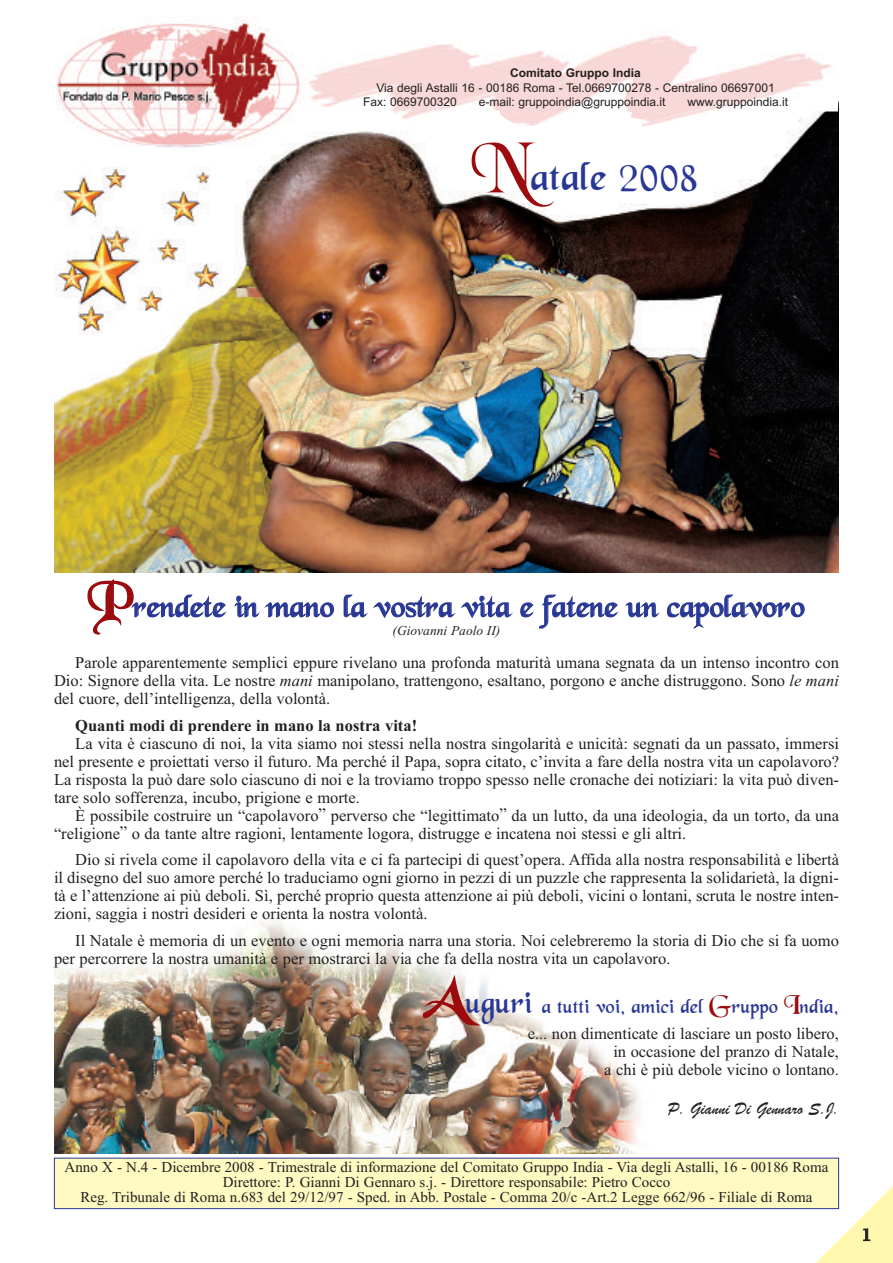
<style>
.page{position:relative;width:893px;height:1263px;background:#fff}
.page>*{position:absolute;margin:0;border:0;box-sizing:border-box;transform-origin:0 0}
.t1{font:42px "Black Chancery";color:#293795}
.t2{font:33px "Black Chancery";color:#293795}
.t3{font:21px "Black Chancery";color:#293795}
.t4{font:18px "Brush Script";color:#231f20}
.t5{font:700 18px "Berkeley";color:#231f20}
.t6{font:16.5px/18px "Times New Roman";color:#231f20;text-align:justify}
.t7{font:700 16.5px "Times New Roman";color:#231f20}
.t8{font:15px/15px "Times New Roman";color:#231f20;text-align:center}
.t9{font:italic 13.5px "Times New Roman";color:#231f20}
.t10{font:12px/14.4px "Arial";color:#231f20}
.t11{font:700 12px "Arial";color:#231f20}
.s1{font-size:72px;color:#9c0b0d}
.s2{font-size:54px;color:#9c0b0d}
.s3{font-style:italic}
.s4{font-size:33px}
.s5{font-size:27px;color:#9c0b0d}
</style>
<div class="page">
<img style="left:54px;top:155px;width:785px;height:418px">
<img style="left:54px;top:921px;width:586px;height:232px">
<div style="left:54px;top:1158px;width:785px;height:50px;background:#fffac1"></div>
<div style="left:54px;top:1158px;width:785px;height:51px;border:1px solid #293795"></div>
<img style="left:56px;top:18px;width:783px;height:137px">
<svg style="left:807px;top:1178px;width:86px;height:85px"></svg>
<p class="t11" style="left:510px;top:66px;width:132px">Comitato Gruppo India</p>
<p class="t10" style="left:363px;top:80px;width:413px;text-indent:13px">Via degli Astalli 16 - 00186 Roma - Tel.0669700278 - Centralino 06697001<br>Fax: 0669700320</p>
<p class="t10" style="left:479px;top:95px;width:188px">e-mail: gruppoindia@gruppoindia.it</p>
<p class="t10" style="left:687px;top:95px;width:102px">www.gruppoindia.it</p>
<h1 class="t1" style="left:471px;top:151px;width:229px"><span class="s1">N</span>atale 2008</h1>
<h2 class="t2" style="left:88px;top:586px;width:719px"><span class="s2">P</span>rendete in mano la vostra vita e fatene un capolavoro</h2>
<p class="t9" style="left:393px;top:623px;width:109px">(Giovanni Paolo II)</p>
<p class="t6" style="left:54px;top:654px;width:787px;text-indent:21px">Parole apparentemente semplici eppure rivelano una profonda maturità umana segnata da un intenso incontro con Dio: Signore della vita. Le nostre <span class="s3">mani</span> manipolano, trattengono, esaltano, porgono e anche distruggono. Sono <span class="s3">le mani </span>del cuore, dell’intelligenza, della volontà.</p>
<p class="t7" style="left:75px;top:716px;width:343px">Quanti modi di prendere in mano la nostra vita!</p>
<p class="t6" style="left:54px;top:735px;width:787px;text-indent:21px">La vita è ciascuno di noi, la vita siamo noi stessi nella nostra singolarità e unicità: segnati da un passato, immersi nel presente e proiettati verso il futuro. Ma perché il Papa, sopra citato, c’invita a fare della nostra vita un capolavoro?<br>La risposta la può dare solo ciascuno di noi e la troviamo troppo spesso nelle cronache dei notiziari: la vita può diven&shy;tare solo sofferenza, incubo, prigione e morte.</p>
<p class="t6" style="left:54px;top:807px;width:787px;text-indent:21px">È possibile costruire un “capolavoro” perverso che “legittimato” da un lutto, da una ideologia, da un torto, da una “religione” o da tante altre ragioni, lentamente logora, distrugge e incatena noi stessi e gli altri.</p>
<p class="t6" style="left:54px;top:850px;width:786px;text-indent:21px">Dio si rivela come il capolavoro della vita e ci fa partecipi di quest’opera. Affida alla nostra responsabilità e libertà il disegno del suo amore perché lo traduciamo ogni giorno in pezzi di un puzzle che rappresenta la solidarietà, la digni&shy;tà e l’attenzione ai più deboli. Sì, perché proprio questa attenzione ai più deboli, vicini o lontani, scruta le nostre inten&shy;zioni, saggia i nostri desideri e orienta la nostra volontà.</p>
<p class="t6" style="left:54px;top:931px;width:786px;text-indent:21px">Il Natale è memoria di un evento e ogni memoria narra una storia. Noi celebreremo la storia di Dio che si fa uomo per percorrere la nostra umanità e per mostrarci la via che fa della nostra vita un capolavoro.</p>
<p class="t3" style="left:423px;top:993px;width:417px"><span class="s2">A</span><span class="s4">uguri</span> a tutti voi, amici del <span class="s5">G</span>ruppo <span class="s5">I</span>ndia,</p>
<p class="t6" style="left:528px;top:1024px;width:313px;text-align:right">e... non dimenticate di lasciare un posto libero, in occasione del pranzo di Natale,<br>a chi è più debole vicino o lontano.</p>
<p class="t4" style="left:668px;top:1097px;width:173px">P. Gianni Di Gennaro S.J.</p>
<p class="t8" style="left:65px;top:1159px;width:765px">Anno X - N.4 - Dicembre 2008 - Trimestrale di informazione del Comitato Gruppo India - Via degli Astalli, 16 - 00186 Roma<br>Direttore: P. Gianni Di Gennaro s.j. - Direttore responsabile: Pietro Cocco<br>Reg. Tribunale di Roma n.683 del 29/12/97 - Sped. in Abb. Postale - Comma 20/c -Art.2 Legge 662/96 - Filiale di Roma</p>
<p class="t5" style="left:862px;top:1228px;width:11px">1</p>
</div>
